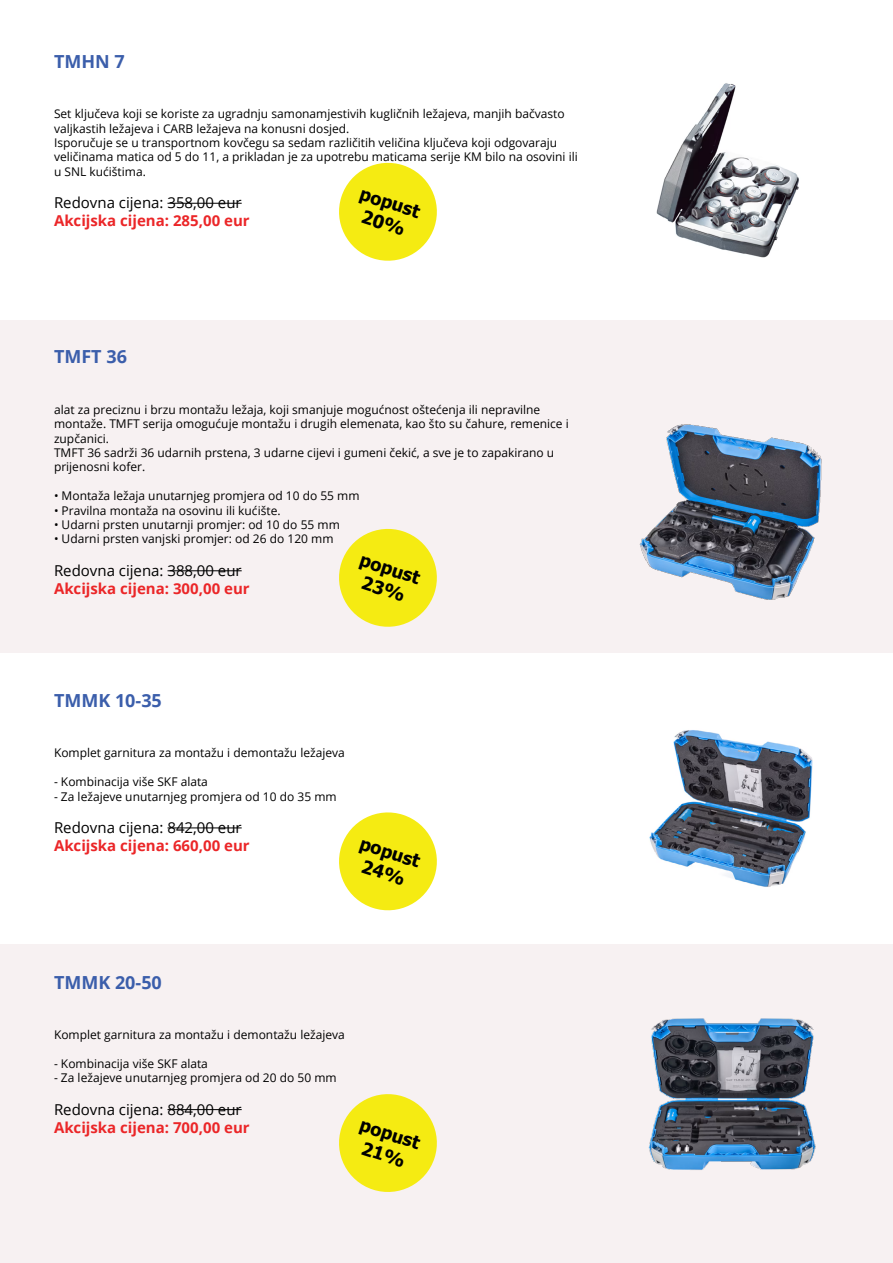
<style>
.page{position:relative;width:893px;height:1263px;background:#fff}
.page>*{position:absolute;margin:0;border:0;box-sizing:border-box;transform-origin:0 0}
.t1{font:700 18px/21.6px "Tahoma";color:#000;text-align:center}
.t2{font:700 18px "Open Sans";color:#3b5eab}
.t3{font:700 15px "Open Sans";color:#eb2628}
.t4{font:15px "Open Sans";color:#000}
.t5{font:12px/14.4px "Open Sans";color:#000}
</style>
<div class="page">
<div style="left:0;top:944px;width:893px;height:319px;background:#f7f1f2"></div>
<div style="left:0;top:320px;width:893px;height:332px;background:#f7f1f2"></div>
<hr style="left:167px;top:203px;width:75px;height:1px;background:#000">
<img style="left:656px;top:83px;width:143px;height:175px">
<svg style="left:339px;top:162px;width:98px;height:99px"></svg>
<hr style="left:167px;top:570px;width:75px;height:1px;background:#000">
<img style="left:639px;top:424px;width:183px;height:176px">
<svg style="left:339px;top:528px;width:98px;height:99px"></svg>
<hr style="left:167px;top:827px;width:75px;height:1px;background:#000">
<img style="left:649px;top:730px;width:164px;height:157px">
<svg style="left:339px;top:812px;width:98px;height:99px"></svg>
<hr style="left:167px;top:1109px;width:75px;height:1px;background:#000">
<img style="left:648px;top:1018px;width:168px;height:152px">
<svg style="left:339px;top:1094px;width:98px;height:98px"></svg>
<h1 class="t2" style="left:54px;top:49px;width:72px">TMHN 7</h1>
<p class="t5" style="left:54px;top:106px;width:525px">Set ključeva koji se koriste za ugradnju samonamjestivih kugličnih ležajeva, manjih bačvasto valjkastih ležajeva i CARB ležajeva na konusni dosjed.<br>Isporučuje se u transportnom kovčegu sa sedam različitih veličina ključeva koji odgovaraju veličinama matica od 5 do 11, a prikladan je za upotrebu maticama serije KM bilo na osovini ili u SNL kućištima.</p>
<p class="t4" style="left:54px;top:193px;width:189px">Redovna cijena: 358,00 eur</p>
<p class="t3" style="left:54px;top:210px;width:197px">Akcijska cijena: 285,00 eur</p>
<h1 class="t1" style="left:364px;top:183px;width:64px;rotate:18deg">popust<br>20%</h1>
<h1 class="t2" style="left:54px;top:344px;width:74px">TMFT 36</h1>
<p class="t5" style="left:54px;top:402px;width:516px">alat za preciznu i brzu montažu ležaja, koji smanjuje mogućnost oštećenja ili nepravilne montaže. TMFT serija omogućuje montažu i drugih elemenata, kao što su čahure, remenice i zupčanici.<br>TMFT 36 sadrži 36 udarnih prstena, 3 udarne cijevi i gumeni čekić, a sve je to zapakirano u prijenosni kofer.</p>
<p class="t5" style="left:54px;top:488px;width:307px">• Montaža ležaja unutarnjeg promjera od 10 do 55 mm</p>
<p class="t5" style="left:54px;top:503px;width:228px">• Pravilna montaža na osovinu ili kućište.</p>
<p class="t5" style="left:54px;top:517px;width:287px">• Udarni prsten unutarnji promjer: od 10 do 55 mm</p>
<p class="t5" style="left:54px;top:531px;width:281px">• Udarni prsten vanjski promjer: od 26 do 120 mm</p>
<p class="t4" style="left:54px;top:560px;width:189px">Redovna cijena: 388,00 eur</p>
<p class="t3" style="left:54px;top:578px;width:197px">Akcijska cijena: 300,00 eur</p>
<h1 class="t1" style="left:364px;top:549px;width:64px;rotate:18deg">popust<br>23%</h1>
<h1 class="t2" style="left:54px;top:688px;width:109px">TMMK 10-35</h1>
<p class="t5" style="left:54px;top:745px;width:292px">Komplet garnitura za montažu i demontažu ležajeva</p>
<p class="t5" style="left:54px;top:774px;width:155px">- Kombinacija više SKF alata</p>
<p class="t5" style="left:54px;top:789px;width:284px">- Za ležajeve unutarnjeg promjera od 10 do 35 mm</p>
<p class="t4" style="left:54px;top:817px;width:189px">Redovna cijena: 842,00 eur</p>
<p class="t3" style="left:54px;top:835px;width:197px">Akcijska cijena: 660,00 eur</p>
<h1 class="t1" style="left:364px;top:833px;width:64px;rotate:18deg">popust<br>24%</h1>
<h1 class="t2" style="left:54px;top:969px;width:109px">TMMK 20-50</h1>
<p class="t5" style="left:54px;top:1027px;width:292px">Komplet garnitura za montažu i demontažu ležajeva</p>
<p class="t5" style="left:54px;top:1056px;width:155px">- Kombinacija više SKF alata</p>
<p class="t5" style="left:54px;top:1070px;width:284px">- Za ležajeve unutarnjeg promjera od 20 do 50 mm</p>
<p class="t4" style="left:54px;top:1099px;width:189px">Redovna cijena: 884,00 eur</p>
<p class="t3" style="left:54px;top:1116px;width:197px">Akcijska cijena: 700,00 eur</p>
<h1 class="t1" style="left:364px;top:1114px;width:64px;rotate:18deg">popust<br>21%</h1>
</div>
